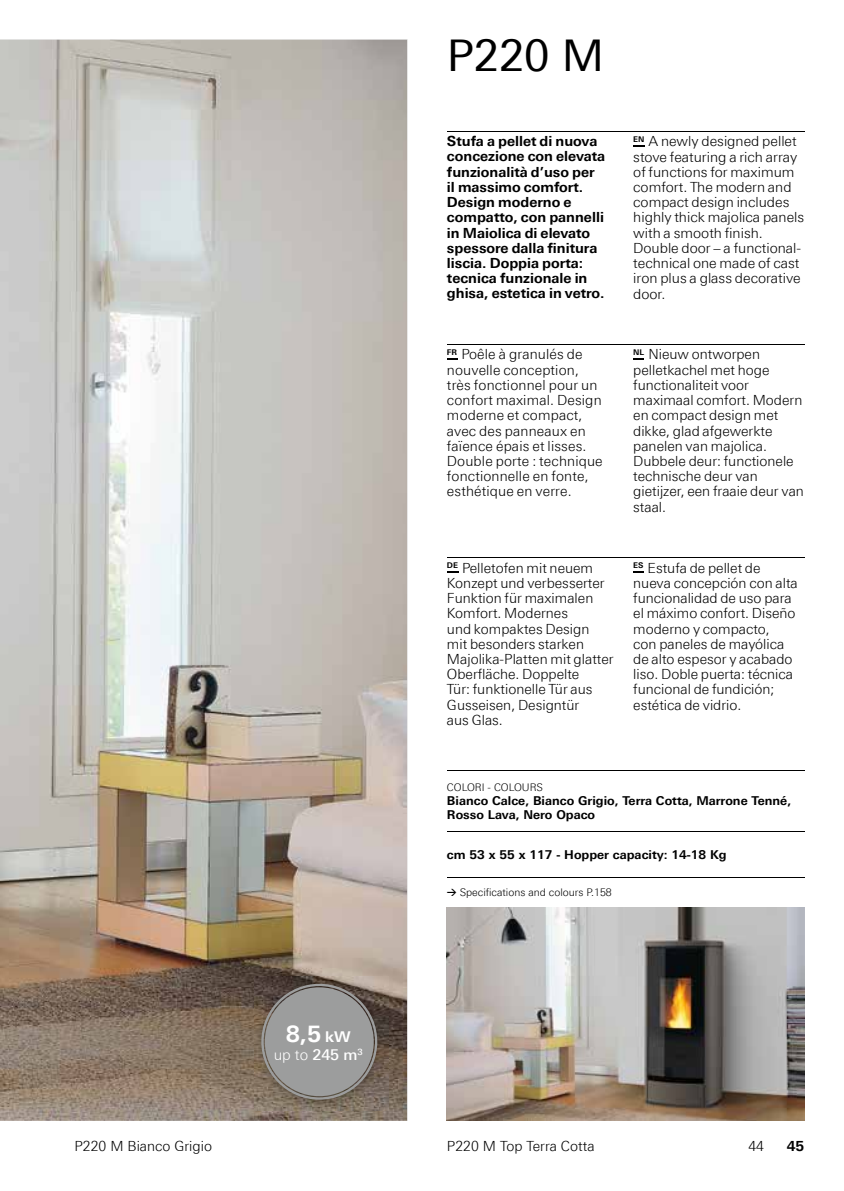
<style>
.page{position:relative;width:844px;height:1191px;background:#fff}
.page>*{position:absolute;margin:0;border:0;box-sizing:border-box;transform-origin:0 0}
.t1{font:43.75px "Linotype Univers 430";color:#000}
.t2{font:700 22.75px "Linotype Univers 630";color:#fff}
.t3{font:300 14.88px "Linotype Univers 330";color:#fff}
.t4{font:300 14px/15.2px "Linotype Univers 330";color:#000}
.t5{font:700 14px/15.2px "Linotype Univers 630";color:#000}
.t6{font:700 12.25px/14px "Linotype Univers 630";color:#000}
.t7{font:300 10.5px "Linotype Univers 330";color:#000}
.s1{font-size:14.88px}
.s2{font-family:"Linotype Univers 530";font-weight:500}
.s3{font-family:"Theinhardt";font-weight:500}
</style>
<div class="page">
<hr style="left:447px;top:770px;width:357px;height:1px;background:#000">
<img style="left:0;top:40px;width:407px;height:1080px">
<hr style="left:447px;top:131px;width:357px;height:1px;background:#000">
<hr style="left:447px;top:557px;width:357px;height:1px;background:#000">
<hr style="left:447px;top:344px;width:357px;height:1px;background:#000">
<svg style="left:633px;top:145px;width:11px;height:2px"></svg>
<hr style="left:447px;top:831px;width:357px;height:1px;background:#000">
<hr style="left:447px;top:877px;width:357px;height:1px;background:#000">
<img style="left:447px;top:907px;width:357px;height:213px">
<img style="left:254px;top:976px;width:134px;height:135px">
<svg style="left:261px;top:983px;width:116px;height:116px;background:#8e8b88"></svg>
<p class="t4" style="left:74px;top:1138px;width:139px">P220 M Bianco Grigio</p>
<h2 class="t2" style="left:286px;top:1020px;width:66px">8,5 <span class="s1">kW</span></h2>
<p class="t3" style="left:274px;top:1045px;width:90px">up to <span class="s2">245 m</span><sup>3</sup></p>
<h1 class="t1" style="left:447px;top:31px;width:159px">P220 M</h1>
<p class="t5" style="left:447px;top:134px;width:160px">Stufa a pellet di nuova concezione con elevata funzionalità d’uso per il massimo comfort.<br>Design moderno e compatto, con pannelli in Maiolica di elevato spessore dalla finitura liscia. Doppia porta: tecnica funzionale in ghisa, estetica in vetro.</p>
<p class="t4" style="left:447px;top:347px;width:157px"><sup>FR</sup> Poêle à granulés de nouvelle conception, très fonctionnel pour un confort maximal. Design moderne et compact, avec des panneaux en faïence épais et lisses.<br>Double porte : technique fonctionnelle en fonte, esthétique en verre.</p>
<p class="t4" style="left:633px;top:134px;width:172px"><sup>EN</sup> A newly designed pellet stove featuring a rich array of functions for maximum comfort. The modern and compact design includes highly thick majolica panels with a smooth finish.<br>Double door – a functional&shy;technical one made of cast iron plus a glass decorative door.</p>
<p class="t4" style="left:633px;top:347px;width:172px"><sup>NL</sup> Nieuw ontworpen pelletkachel met hoge functionaliteit voor maximaal comfort. Modern en compact design met dikke, glad afgewerkte panelen van majolica.<br>Dubbele deur: functionele technische deur van gietijzer, een fraaie deur van staal.</p>
<p class="t4" style="left:447px;top:560px;width:168px"><sup>DE</sup> Pelletofen mit neuem<br>Konzept und verbesserter<br>Funktion für maximalen<br>Komfort. Modernes<br>und kompaktes Design<br>mit besonders starken<br>Majolika-Platten mit glatter<br>Oberfläche. Doppelte<br>Tür: funktionelle Tür aus<br>Gusseisen, Designtür<br>aus Glas.</p>
<p class="t4" style="left:633px;top:560px;width:166px"><sup>ES</sup> Estufa de pellet de nueva concepción con alta funcionalidad de uso para el máximo confort. Diseño moderno y compacto,<br>con paneles de mayólica de alto espesor y acabado liso. Doble puerta: técnica funcional de fundición; estética de vidrio.</p>
<p class="t7" style="left:447px;top:781px;width:98px">COLORI - COLOURS</p>
<p class="t6" style="left:447px;top:793px;width:345px">Bianco Calce, Bianco Grigio, Terra Cotta, Marrone Tenné,<br>Rosso Lava, Nero Opaco</p>
<p class="t6" style="left:447px;top:847px;width:281px">cm 53 x 55 x 117 - Hopper capacity: 14-18 Kg</p>
<p class="t7" style="left:447px;top:886px;width:166px"><span class="s3">→</span> Specifications and colours P.158</p>
<p class="t4" style="left:447px;top:1138px;width:149px">P220 M Top Terra Cotta</p>
<p class="t4" style="left:748px;top:1138px;width:17px">44</p>
<p class="t5" style="left:786px;top:1138px;width:19px">45</p>
</div>
